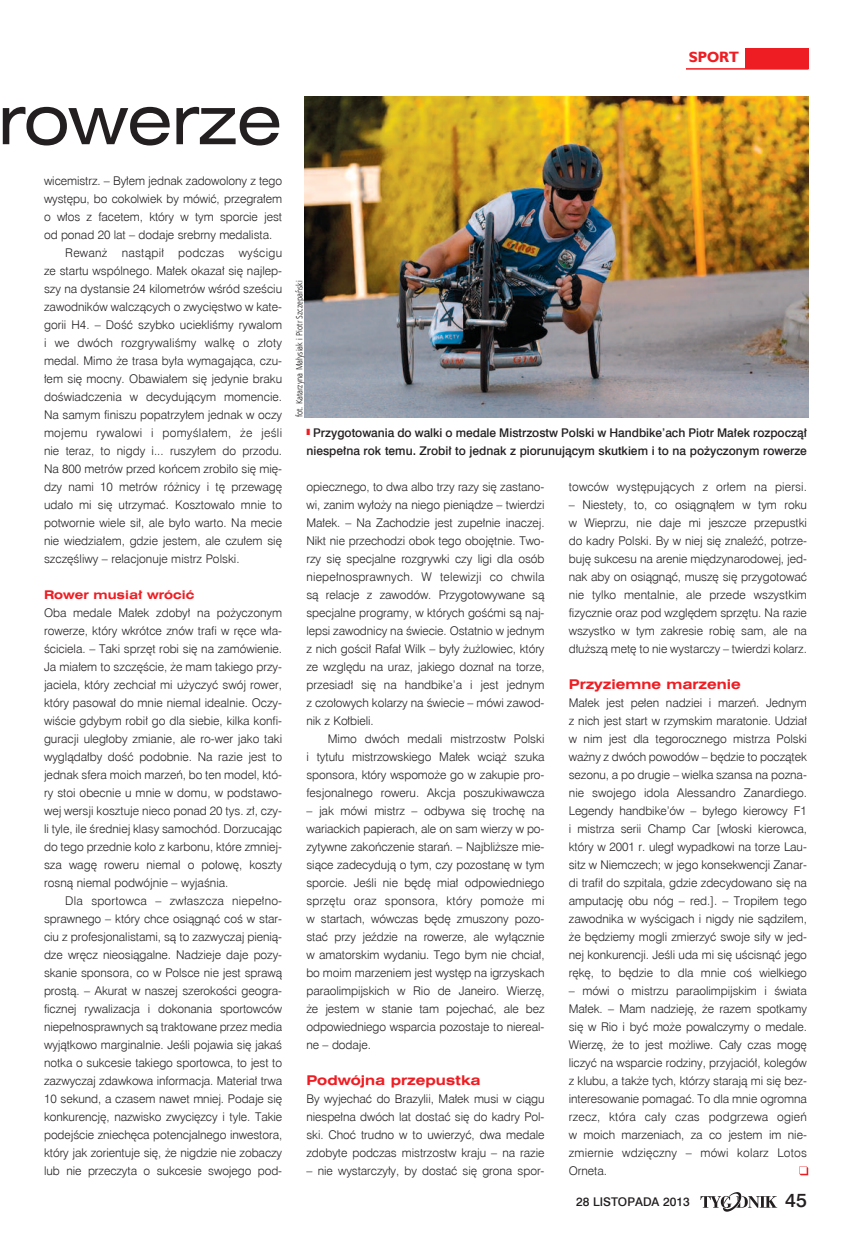
<style>
.page{position:relative;width:851px;height:1234px;background:#fff}
.page>*{position:absolute;margin:0;border:0;box-sizing:border-box;transform-origin:0 0}
.t1{font:67.5px "Swis 721 Ex EU";letter-spacing:-.015em;color:#231f20}
.t2{font:19.5px "Swis 721 Md EU";color:#231f20}
.t3{font:700 15px "Humanst 521 EU";color:#ee1d23}
.t4{font:700 13.5px "Swis 721 Ex EU";color:#ee1d23}
.t5{font:12px/18px "Swis 721 Lt EU";color:#231f20;text-align:justify}
.t6{font:12px/18px "Swis 721 Md EU";color:#231f20;text-align:center}
.t7{font:12px "Swis 721 Lt EU";letter-spacing:.02em;color:#231f20}
.t8{font:700 12px "Swis 721 Ex EU";color:#ee1d23}
.t9{font:9px "Humnst 777 Lt Cn EU";color:#231f20}
.s1{font-family:"Lucida Grande"}
</style>
<div class="page">
<svg style="left:700px;top:1192px;width:77px;height:19px"></svg>
<div style="left:744px;top:49px;width:64px;height:20px;background:#ee1d23"></div>
<hr style="left:685px;top:68px;width:123px;height:2px;background:#ee1d23">
<svg style="left:799px;top:1166px;width:9px;height:8px"></svg>
<img style="left:305px;top:97px;width:503px;height:320px">
<p class="t3" style="left:688px;top:47px;width:51px">SPORT</p>
<h1 class="t1" style="left:-2px;top:80px;width:285px">rowerze</h1>
<p class="t5" style="left:44px;top:171px;width:239px">wicemistrz. – Byłem jednak zadowolony z tego</p>
<p class="t5" style="left:44px;top:189px;width:239px">występu, bo cokolwiek by mówić, przegrałem</p>
<p class="t5" style="left:44px;top:207px;width:239px">o włos z facetem, który w tym sporcie jest</p>
<p class="t5" style="left:44px;top:225px;width:230px">od ponad 20 lat – dodaje srebrny medalista.</p>
<p class="t7" style="left:65px;top:245px;width:218px">Rewanż nastąpił podczas wyścigu</p>
<p class="t5" style="left:44px;top:261px;width:239px">ze startu wspólnego. Małek okazał się najlep-</p>
<p class="t5" style="left:44px;top:279px;width:239px">szy na dystansie 24 kilometrów wśród sześciu</p>
<p class="t5" style="left:44px;top:297px;width:239px">zawodników walczących o zwycięstwo w kate-</p>
<p class="t5" style="left:44px;top:315px;width:239px">gorii H4. – Dość szybko uciekliśmy rywalom</p>
<p class="t5" style="left:44px;top:333px;width:239px">i we dwóch rozgrywaliśmy walkę o złoty</p>
<p class="t5" style="left:44px;top:351px;width:239px">medal. Mimo że trasa była wymagająca, czu-</p>
<p class="t5" style="left:44px;top:369px;width:239px">łem się mocny. Obawiałem się jedynie braku</p>
<p class="t5" style="left:44px;top:387px;width:239px">doświadczenia w decydującym momencie.</p>
<p class="t5" style="left:44px;top:405px;width:239px">Na samym finiszu popatrzyłem jednak w oczy</p>
<p class="t7" style="left:44px;top:425px;width:239px">mojemu rywalowi i pomyślałem, że jeśli</p>
<p class="t5" style="left:44px;top:441px;width:239px">nie teraz, to nigdy i... ruszyłem do przodu.</p>
<p class="t5" style="left:44px;top:459px;width:239px">Na 800 metrów przed końcem zrobiło się mię-</p>
<p class="t5" style="left:44px;top:477px;width:239px">dzy nami 10 metrów różnicy i tę przewagę</p>
<p class="t5" style="left:44px;top:495px;width:239px">udało mi się utrzymać. Kosztowało mnie to</p>
<p class="t5" style="left:44px;top:513px;width:239px">potwornie wiele sił, ale było warto. Na mecie</p>
<p class="t5" style="left:44px;top:531px;width:239px">nie wiedziałem, gdzie jestem, ale czułem się</p>
<p class="t5" style="left:44px;top:549px;width:197px">szczęśliwy – relacjonuje mistrz Polski.</p>
<p class="t8" style="left:44px;top:587px;width:152px">Rower musiał wrócić</p>
<p class="t5" style="left:44px;top:603px;width:239px">Oba medale Małek zdobył na pożyczonym rowerze, który wkrótce znów trafi w ręce wła&shy;ściciela. – Taki sprzęt robi się na zamówienie.<br>Ja miałem to szczęście, że mam takiego przy&shy;jaciela, który zechciał mi użyczyć swój rower, który pasował do mnie niemal idealnie. Oczy&shy;wiście gdybym robił go dla siebie, kilka konfi&shy;guracji uległoby zmianie, ale ro-wer jako taki wyglądałby dość podobnie. Na razie jest to jednak sfera moich marzeń, bo ten model, któ&shy;ry stoi obecnie u mnie w domu, w podstawo&shy;wej wersji kosztuje nieco ponad 20 tys. zł, czy&shy;li tyle, ile średniej klasy samochód. Dorzucając do tego przednie koło z karbonu, które zmniej&shy;sza wagę roweru niemal o połowę, koszty rosną niemal podwójnie – wyjaśnia.</p>
<p class="t5" style="left:44px;top:891px;width:240px;text-indent:21px">Dla sportowca – zwłaszcza niepełno&shy;sprawnego – który chce osiągnąć coś w star&shy;ciu z profesjonalistami, są to zazwyczaj pienią&shy;dze wręcz nieosiągalne. Nadzieje daje pozy&shy;skanie sponsora, co w Polsce nie jest sprawą prostą. – Akurat w naszej szerokości geogra&shy;ficznej rywalizacja i dokonania sportowców niepełnosprawnych są traktowane przez media wyjątkowo marginalnie. Jeśli pojawia się jakaś notka o sukcesie takiego sportowca, to jest to zazwyczaj zdawkowa informacja. Materiał trwa 10 sekund, a czasem nawet mniej. Podaje się konkurencję, nazwisko zwycięzcy i tyle. Takie podejście zniechęca potencjalnego inwestora, który jak zorientuje się, że nigdzie nie zobaczy lub nie przeczyta o sukcesie swojego pod-</p>
<p class="t9" style="left:294px;top:417px;width:138px;rotate:-90deg">fot. Katarzyna Małysiak i Piotr Szczepan<span class="s1">́</span>ski</p>
<p class="t6" style="left:306px;top:423px;width:502px">Przygotowania do walki o medale Mistrzostw Polski w Handbike’ach Piotr Małek rozpoczął niespełna rok temu. Zrobił to jednak z piorunującym skutkiem i to na pożyczonym rowerze</p>
<p class="t5" style="left:306px;top:477px;width:239px">opiecznego, to dwa albo trzy razy się zastano&shy;wi, zanim wyłoży na niego pieniądze – twierdzi Małek. – Na Zachodzie jest zupełnie inaczej.<br>Nikt nie przechodzi obok tego obojętnie. Two&shy;rzy się specjalne rozgrywki czy ligi dla osób niepełnosprawnych. W telewizji co chwila są relacje z zawodów. Przygotowywane są specjalne programy, w których gośćmi są naj&shy;lepsi zawodnicy na świecie. Ostatnio w jednym z nich gościł Rafał Wilk – były żużlowiec, który ze względu na uraz, jakiego doznał na torze, przesiadł się na handbike’a i jest jednym z czołowych kolarzy na świecie – mówi zawod&shy;nik z Kołbieli.</p>
<p class="t5" style="left:306px;top:729px;width:239px;text-indent:21px">Mimo dwóch medali mistrzostw Polski i tytułu mistrzowskiego Małek wciąż szuka sponsora, który wspomoże go w zakupie pro&shy;fesjonalnego roweru. Akcja poszukiwawcza</p>
<p class="t5" style="left:306px;top:801px;width:239px">– jak mówi mistrz – odbywa się trochę na wariackich papierach, ale on sam wierzy w po&shy;zytywne zakończenie starań. – Najbliższe mie&shy;siące zadecydują o tym, czy pozostanę w tym sporcie. Jeśli nie będę miał odpowiedniego sprzętu oraz sponsora, który pomoże mi w startach, wówczas będę zmuszony pozo&shy;stać przy jeździe na rowerze, ale wyłącznie w amatorskim wydaniu. Tego bym nie chciał, bo moim marzeniem jest występ na igrzyskach paraolimpijskich w Rio de Janeiro. Wierzę, że jestem w stanie tam pojechać, ale bez odpowiedniego wsparcia pozostaje to niereal&shy;ne – dodaje.</p>
<p class="t4" style="left:306px;top:1072px;width:176px">Podwójna przepustka</p>
<p class="t5" style="left:306px;top:1089px;width:239px">By wyjechać do Brazylii, Małek musi w ciągu niespełna dwóch lat dostać się do kadry Pol&shy;ski. Choć trudno w to uwierzyć, dwa medale zdobyte podczas mistrzostw kraju – na razie</p>
<p class="t5" style="left:306px;top:1161px;width:239px">– nie wystarczyły, by dostać się grona spor-</p>
<p class="t5" style="left:568px;top:477px;width:239px">towców występujących z orłem na piersi.</p>
<p class="t5" style="left:568px;top:495px;width:239px">– Niestety, to, co osiągnąłem w tym roku w Wieprzu, nie daje mi jeszcze przepustki do kadry Polski. By w niej się znaleźć, potrze&shy;buję sukcesu na arenie międzynarodowej, jed&shy;nak aby on osiągnąć, muszę się przygotować nie tylko mentalnie, ale przede wszystkim fizycznie oraz pod względem sprzętu. Na razie wszystko w tym zakresie robię sam, ale na dłuższą metę to nie wystarczy – twierdzi kolarz.</p>
<p class="t4" style="left:568px;top:676px;width:173px">Przyziemne marzenie</p>
<p class="t5" style="left:568px;top:693px;width:239px">Małek jest pełen nadziei i marzeń. Jednym z nich jest start w rzymskim maratonie. Udział w nim jest dla tegorocznego mistrza Polski ważny z dwóch powodów – będzie to początek sezonu, a po drugie – wielka szansa na pozna&shy;nie swojego idola Alessandro Zanardiego.<br>Legendy handbike’ów – byłego kierowcy F1 i mistrza serii Champ Car [włoski kierowca, który w 2001 r. uległ wypadkowi na torze Lau&shy;sitz w Niemczech; w jego konsekwencji Zanar&shy;di trafił do szpitala, gdzie zdecydowano się na amputację obu nóg – red.]. – Tropiłem tego zawodnika w wyścigach i nigdy nie sądziłem, że będziemy mogli zmierzyć swoje siły w jed&shy;nej konkurencji. Jeśli uda mi się uścisnąć jego rękę, to będzie to dla mnie coś wielkiego</p>
<p class="t5" style="left:568px;top:981px;width:239px">– mówi o mistrzu paraolimpijskim i świata Małek. – Mam nadzieję, że razem spotkamy się w Rio i być może powalczymy o medale.<br>Wierzę, że to jest możliwe. Cały czas mogę liczyć na wsparcie rodziny, przyjaciół, kolegów z klubu, a także tych, którzy starają mi się bez&shy;interesowanie pomagać. To dla mnie ogromna rzecz, która cały czas podgrzewa ogień w moich marzeniach, za co jestem im nie&shy;zmiernie wdzięczny – mówi kolarz Lotos Orneta.</p>
<p class="t6" style="left:576px;top:1192px;width:115px">28 LiSTOPada 2013</p>
<h2 class="t2" style="left:785px;top:1187px;width:23px">45</h2>
</div>
